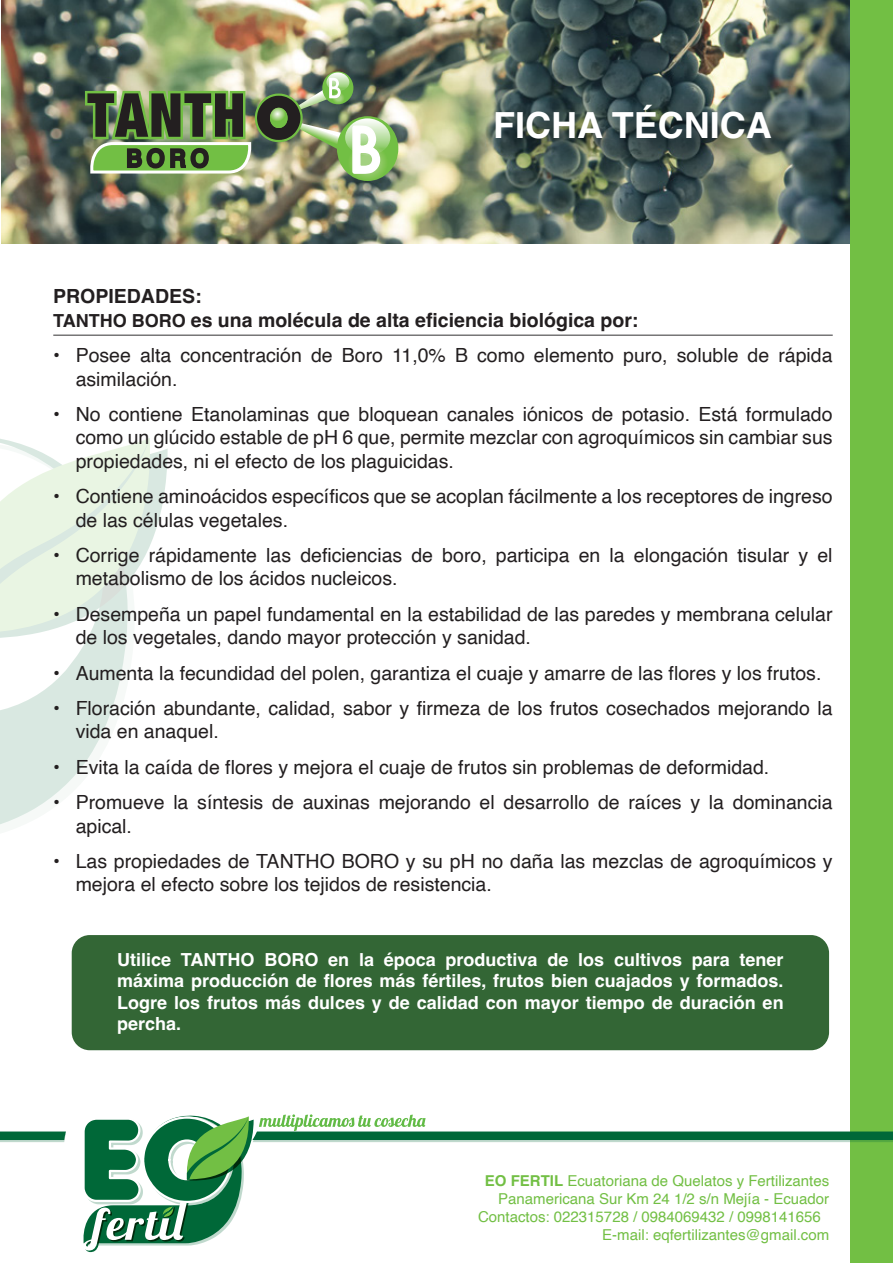
<style>
.page{position:relative;width:893px;height:1263px;background:#fff}
.page>*{position:absolute;margin:0;border:0;box-sizing:border-box;transform-origin:0 0}
.t1{font:700 36px "Helvetica";color:#fff}
.t2{font:19.5px/23.4px "Helvetica";color:#231f20}
.t3{font:700 19.5px/23.4px "Helvetica";color:#231f20}
.t4{font:700 18px/21.6px "Helvetica";color:#fff;text-align:justify}
.t5{font:15px "Helvetica";color:#72bf44}
.s1{font-size:18px}
.s2{font-weight:700}
</style>
<div class="page">
<img style="left:1px;top:1px;width:849px;height:243px">
<img style="left:82px;top:0;width:316px;height:244px">
<div style="left:850px;top:0;width:43px;height:1263px;background:#72bf44"></div>
<svg style="left:0;top:638px;width:127px;height:187px;fill:#d9e8e1"></svg>
<svg style="left:0;top:438px;width:168px;height:200px"></svg>
<svg style="left:0;top:1131px;width:66px;height:11px"></svg>
<svg style="left:83px;top:1114px;width:810px;height:138px"></svg>
<hr style="left:53px;top:334px;width:780px;height:2px;background:#767576">
<div style="left:72px;top:935px;width:757px;height:115px;background:#336635;border-radius:18px"></div>
<img style="left:462px;top:92px;width:361px;height:113px">
<img style="left:0;top:143px;width:74px;height:433px">
<h1 class="t1" style="left:493px;top:103px;width:280px">FICHA TÉCNICA</h1>
<p class="t3" style="left:53px;top:287px;width:587px">PROPIEDADES:<br><span class="s1">TANTHO BORO</span> es una molécula de alta eficiencia biológica por:</p>
<p class="t2" style="left:76px;top:344px;width:758px;text-indent:-23px">• Posee alta concentración de Boro 11,0% B como elemento puro, soluble de rápida asimilación.</p>
<p class="t2" style="left:76px;top:403px;width:758px;text-align:justify;text-indent:-23px">• No contiene Etanolaminas que bloquean canales iónicos de potasio. Está formulado como un glúcido estable de pH 6 que, permite mezclar con agroquímicos sin cambiar sus propiedades, ni el efecto de los plaguicidas.</p>
<p class="t2" style="left:76px;top:485px;width:758px;text-indent:-23px">• Contiene aminoácidos específicos que se acoplan fácilmente a los receptores de ingreso de las células vegetales.</p>
<p class="t2" style="left:76px;top:544px;width:758px;text-indent:-23px">• Corrige rápidamente las deficiencias de boro, participa en la elongación tisular y el metabolismo de los ácidos nucleicos.</p>
<p class="t2" style="left:76px;top:603px;width:758px;text-indent:-23px">• Desempeña un papel fundamental en la estabilidad de las paredes y membrana celular de los vegetales, dando mayor protección y sanidad.</p>
<p class="t2" style="left:53px;top:662px;width:770px">• Aumenta la fecundidad del polen, garantiza el cuaje y amarre de las flores y los frutos.</p>
<p class="t2" style="left:76px;top:697px;width:758px;text-indent:-23px">• Floración abundante, calidad, sabor y firmeza de los frutos cosechados mejorando la vida en anaquel.</p>
<p class="t2" style="left:53px;top:756px;width:718px">• Evita la caída de flores y mejora el cuaje de frutos sin problemas de deformidad.</p>
<p class="t2" style="left:76px;top:791px;width:758px;text-indent:-23px">• Promueve la síntesis de auxinas mejorando el desarrollo de raíces y la dominancia apical.</p>
<p class="t2" style="left:76px;top:850px;width:758px;text-indent:-23px">• Las propiedades de TANTHO BORO y su pH no daña las mezclas de agroquímicos y mejora el efecto sobre los tejidos de resistencia.</p>
<p class="t4" style="left:117px;top:950px;width:668px">Utilice TANTHO BORO en la época productiva de los cultivos para tener máxima producción de flores más fértiles, frutos bien cuajados y formados.<br>Logre los frutos más dulces y de calidad con mayor tiempo de duración en percha.</p>
<p class="t5" style="left:485px;top:1169px;width:346px"><span class="s2">EO FERTIL</span> Ecuatoriana de Quelatos y Fertilizantes</p>
<p class="t5" style="left:498px;top:1187px;width:332px">Panamericana Sur Km 24 1/2 s/n Mejía - Ecuador</p>
<p class="t5" style="left:478px;top:1205px;width:344px">Contactos: 022315728 / 0984069432 / 0998141656</p>
<p class="t5" style="left:602px;top:1223px;width:228px">E-mail: eqfertilizantes@gmail.com</p>
</div>
